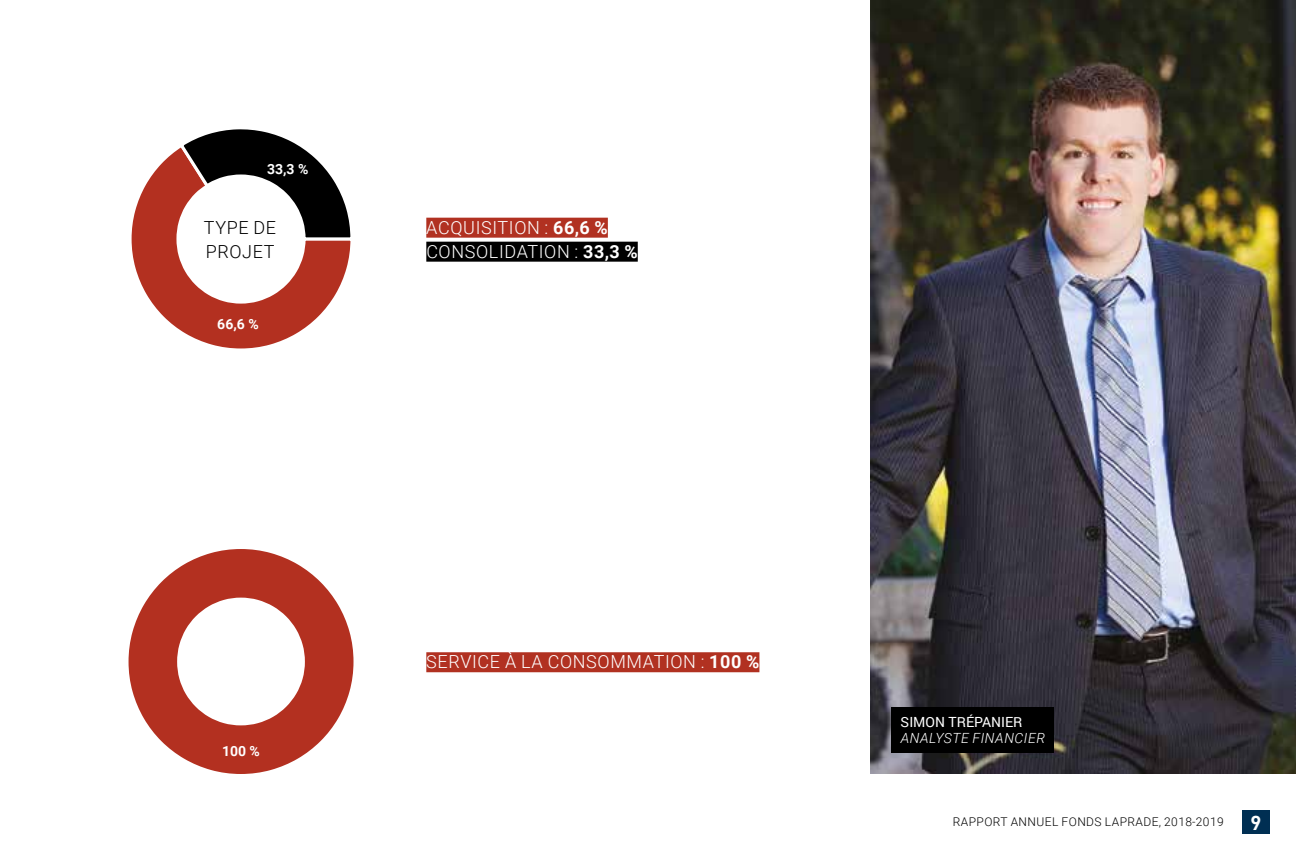
<style>
.page{position:relative;width:1296px;height:864px;background:#fff}
.page>*{position:absolute;margin:0;border:0;box-sizing:border-box;transform-origin:0 0}
.t1{font:700 20px "DIN Pro";color:#fff}
.t2{font:300 18px/24px "Roboto";letter-spacing:.035em;color:#fff}
.t3{font:300 18px/24px "Roboto";letter-spacing:.035em;color:#000}
.t4{font:italic 300 14px "Roboto";letter-spacing:.035em;color:#fff}
.t5{font:14px "Roboto";color:#fff}
.t6{font:700 14px "Roboto";color:#fff}
.t7{font:300 12px "Roboto";letter-spacing:.035em;color:#000}
.s1{font-weight:700}
</style>
<div class="page">
<div style="left:1242px;top:810px;width:28px;height:24px;background:#002f53"></div>
<img style="left:870px;top:0;width:426px;height:774px">
<div style="left:892px;top:707px;width:162px;height:45px;background:#000"></div>
<svg style="left:131px;top:150px;width:220px;height:199px"></svg>
<svg style="left:177px;top:129px;width:174px;height:113px"></svg>
<svg style="left:129px;top:549px;width:225px;height:225px;fill:#b33020"></svg>
<div style="left:426px;top:652px;width:333px;height:20px;background:#b13121"></div>
<div style="left:426px;top:218px;width:182px;height:20px;background:#b13121"></div>
<div style="left:426px;top:242px;width:212px;height:20px;background:#000"></div>
<p class="t6" style="left:267px;top:159px;width:43px">33,3 %</p>
<p class="t3" style="left:204px;top:215px;width:74px">TYPE DE<br>PROJET</p>
<p class="t6" style="left:217px;top:314px;width:43px">66,6 %</p>
<p class="t2" style="left:426px;top:215px;width:213px">ACQUISITION : <span class="s1">66,6 %<br></span>CONSOLIDATION : <span class="s1">33,3 %</span></p>
<p class="t6" style="left:222px;top:741px;width:39px">100 %</p>
<p class="t2" style="left:426px;top:649px;width:335px">SERVICE À LA CONSOMMATION : <span class="s1">100 %</span></p>
<p class="t5" style="left:901px;top:712px;width:123px">SIMON TRÉPANIER</p>
<p class="t4" style="left:901px;top:729px;width:146px">ANALYSTE FINANCIER</p>
<p class="t7" style="left:953px;top:814px;width:272px">RAPPORT ANNUEL FONDS LAPRADE, 2018-2019</p>
<p class="t1" style="left:1251px;top:809px;width:12px">9</p>
</div>
